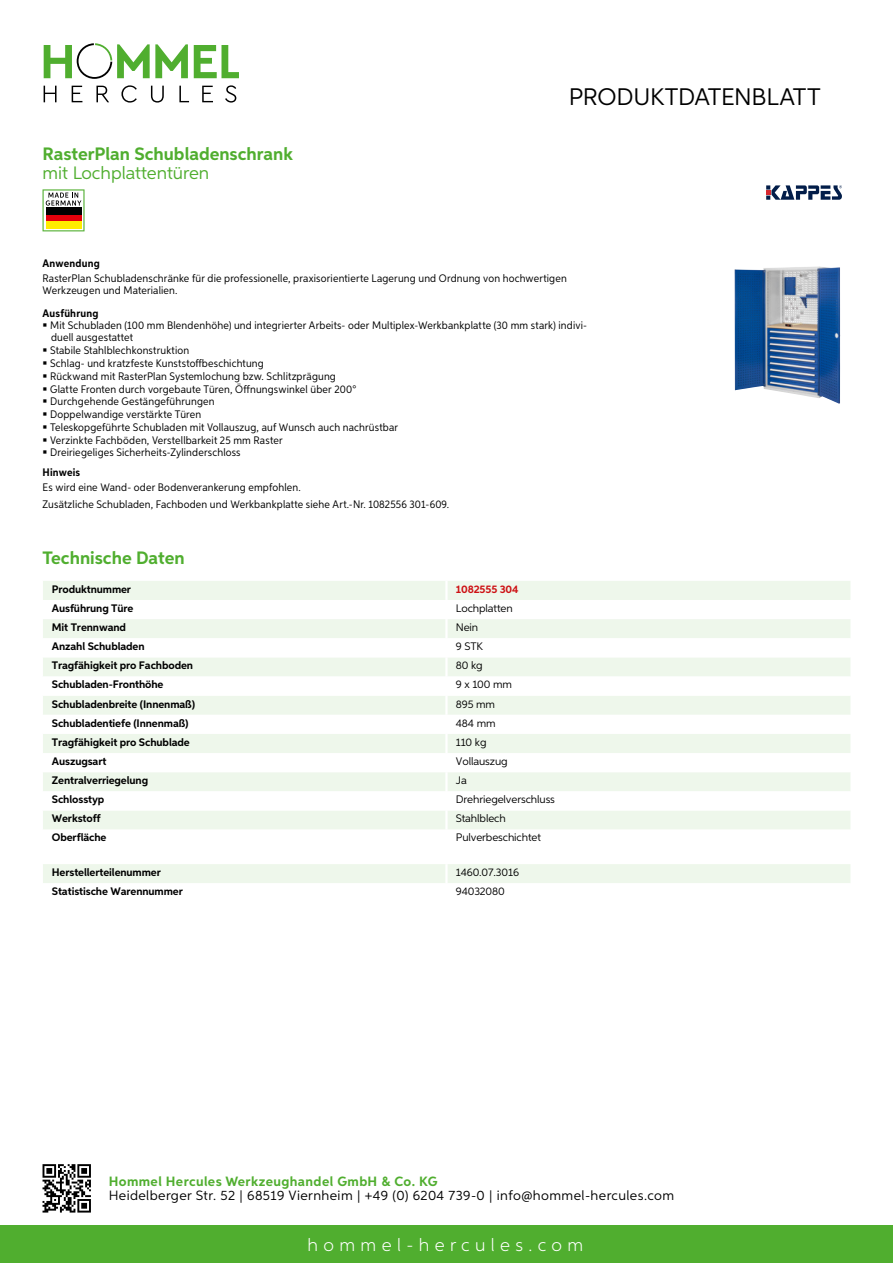
<style>
.page{position:relative;width:893px;height:1263px;background:#fff}
.page>*{position:absolute;margin:0;border:0;box-sizing:border-box;transform-origin:0 0}
.t1{font:24px "Aspira";letter-spacing:-.01em;color:#000}
.t2{font:700 18px "Aspira";color:#50ae2f}
.t3{font:300 18px "Aspira";letter-spacing:.3em;color:#fff}
.t4{font:18px "Aspira";color:#50ae2f}
.t5{font:13.5px "Aspira";letter-spacing:.03em;color:#000}
.t6{font:700 13.5px "Aspira";letter-spacing:.03em;color:#50ae2f}
.t7{font:10.95px/12.8px "Aspira Nar";letter-spacing:.015em;color:#000}
.t8{font:700 10.95px "Aspira";letter-spacing:-.01em;color:#000}
.t9{font:10.95px "Aspira";letter-spacing:-.01em;color:#000}
.t10{font:700 10.95px "Aspira Nar";letter-spacing:.02em;color:#000}
.t11{font:700 10.95px "Aspira";letter-spacing:-.01em;color:#cd1013}
</style>
<div class="page">
<div style="left:0;top:1226px;width:893px;height:37px;background:#50ae2f"></div>
<svg style="left:43px;top:1164px;width:48px;height:48px"></svg>
<svg style="left:194px;top:45px;width:45px;height:33px"></svg>
<svg style="left:44px;top:43px;width:144px;height:36px"></svg>
<svg style="left:44px;top:86px;width:13px;height:16px"></svg>
<svg style="left:72px;top:86px;width:10px;height:16px"></svg>
<svg style="left:96px;top:86px;width:13px;height:16px"></svg>
<svg style="left:121px;top:85px;width:16px;height:18px"></svg>
<svg style="left:151px;top:86px;width:13px;height:17px"></svg>
<svg style="left:179px;top:86px;width:10px;height:16px"></svg>
<svg style="left:202px;top:86px;width:11px;height:16px"></svg>
<svg style="left:225px;top:85px;width:11px;height:18px"></svg>
<div style="left:43px;top:581px;width:807px;height:19px;background:#eef7eb"></div>
<svg style="left:43px;top:619px;width:807px;height:210px;fill:#eef7eb"></svg>
<hr style="left:445px;top:581px;width:3px;height:19px;background:#fff">
<hr style="left:445px;top:619px;width:3px;height:19px;background:#fff">
<hr style="left:445px;top:638px;width:3px;height:19px;background:#fff">
<hr style="left:445px;top:657px;width:3px;height:19px;background:#fff">
<hr style="left:445px;top:676px;width:3px;height:20px;background:#fff">
<hr style="left:445px;top:696px;width:3px;height:19px;background:#fff">
<hr style="left:445px;top:715px;width:3px;height:19px;background:#fff">
<hr style="left:445px;top:734px;width:3px;height:19px;background:#fff">
<hr style="left:445px;top:753px;width:3px;height:19px;background:#fff">
<hr style="left:445px;top:772px;width:3px;height:19px;background:#fff">
<hr style="left:445px;top:791px;width:3px;height:19px;background:#fff">
<hr style="left:445px;top:810px;width:3px;height:20px;background:#fff">
<div style="left:43px;top:864px;width:807px;height:19px;background:#eef7eb"></div>
<svg style="left:43px;top:189px;width:42px;height:42px"></svg>
<div style="left:46px;top:214px;width:35px;height:7px;background:#e3000b"></div>
<div style="left:46px;top:208px;width:35px;height:7px;background:#000"></div>
<div style="left:46px;top:221px;width:35px;height:7px;background:#ffed00"></div>
<img style="left:734px;top:266px;width:106px;height:138px">
<svg style="left:766px;top:185px;width:76px;height:15px"></svg>
<h2 class="t2" style="left:43px;top:142px;width:252px">RasterPlan Schubladenschrank</h2>
<h2 class="t4" style="left:43px;top:162px;width:168px">mit Lochplattentüren</h2>
<h1 class="t1" style="left:569px;top:82px;width:253px">Produktdatenblatt</h1>
<p class="t10" style="left:43px;top:257px;width:59px">Anwendung</p>
<p class="t7" style="left:43px;top:273px;width:526px;line-height:12px">RasterPlan Schubladenschränke für die professionelle, praxisorientierte Lagerung und Ordnung von hochwertigen<br>Werkzeugen und Materialien.</p>
<p class="t10" style="left:43px;top:306px;width:58px">Ausführung</p>
<p class="t7" style="left:50px;top:319px;width:538px">Mit Schubladen (100 mm Blendenhöhe) und integrierter Arbeits- oder Multiplex-Werkbankplatte (30 mm stark) indivi&shy;duell ausgestattet<br>Stabile Stahlblechkonstruktion<br>Schlag- und kratzfeste Kunststoffbeschichtung<br>Rückwand mit RasterPlan Systemlochung bzw. Schlitzprägung<br>Glatte Fronten durch vorgebaute Türen, Öffnungswinkel über 200°<br>Durchgehende Gestängeführungen<br>Doppelwandige verstärkte Türen<br>Teleskopgeführte Schubladen mit Vollauszug, auf Wunsch auch nachrüstbar<br>Verzinkte Fachböden, Verstellbarkeit 25 mm Raster<br>Dreiriegeliges Sicherheits-Zylinderschloss</p>
<p class="t10" style="left:43px;top:465px;width:39px">Hinweis</p>
<p class="t7" style="left:43px;top:478px;width:408px;line-height:17.5px">Es wird eine Wand- oder Bodenverankerung empfohlen.<br>Zusätzliche Schubladen, Fachboden und Werkbankplatte siehe Art.-Nr. 1082556 301-609.</p>
<h2 class="t2" style="left:43px;top:547px;width:144px">Technische Daten</h2>
<p class="t8" style="left:52px;top:582px;width:81px">Produktnummer</p>
<p class="t11" style="left:456px;top:582px;width:64px">1082555 304</p>
<p class="t8" style="left:52px;top:601px;width:83px">Ausführung Türe</p>
<p class="t9" style="left:456px;top:601px;width:58px">Lochplatten</p>
<p class="t8" style="left:52px;top:620px;width:76px">Mit Trennwand</p>
<p class="t9" style="left:456px;top:621px;width:24px">Nein</p>
<p class="t8" style="left:52px;top:640px;width:94px">Anzahl Schubladen</p>
<p class="t9" style="left:456px;top:640px;width:22px">9 STK</p>
<p class="t8" style="left:52px;top:659px;width:143px">Tragfähigkeit pro Fachboden</p>
<p class="t9" style="left:456px;top:659px;width:28px">80 kg</p>
<p class="t8" style="left:52px;top:678px;width:113px">Schubladen-Fronthöhe</p>
<p class="t9" style="left:456px;top:678px;width:58px">9 x 100 mm</p>
<p class="t8" style="left:52px;top:697px;width:145px">Schubladenbreite (Innenmaß)</p>
<p class="t9" style="left:456px;top:697px;width:41px">895 mm</p>
<p class="t8" style="left:52px;top:716px;width:138px">Schubladentiefe (Innenmaß)</p>
<p class="t9" style="left:456px;top:716px;width:41px">484 mm</p>
<p class="t8" style="left:52px;top:735px;width:139px">Tragfähigkeit pro Schublade</p>
<p class="t9" style="left:456px;top:735px;width:32px">110 kg</p>
<p class="t8" style="left:52px;top:754px;width:56px">Auszugsart</p>
<p class="t9" style="left:456px;top:754px;width:53px">Vollauszug</p>
<p class="t8" style="left:52px;top:774px;width:98px">Zentralverriegelung</p>
<p class="t9" style="left:456px;top:774px;width:13px">Ja</p>
<p class="t8" style="left:52px;top:793px;width:54px">Schlosstyp</p>
<p class="t9" style="left:456px;top:793px;width:101px">Drehriegelverschluss</p>
<p class="t8" style="left:52px;top:812px;width:50px">Werkstoff</p>
<p class="t9" style="left:456px;top:812px;width:51px">Stahlblech</p>
<p class="t8" style="left:52px;top:831px;width:56px">Oberfläche</p>
<p class="t9" style="left:456px;top:831px;width:87px">Pulverbeschichtet</p>
<p class="t8" style="left:52px;top:865px;width:111px">Herstellerteilenummer</p>
<p class="t9" style="left:456px;top:866px;width:65px">1460.07.3016</p>
<p class="t8" style="left:52px;top:885px;width:132px">Statistische Warennummer</p>
<p class="t9" style="left:456px;top:885px;width:51px">94032080</p>
<p class="t6" style="left:109px;top:1172px;width:330px">Hommel Hercules Werkzeughandel GmbH &amp; Co. KG</p>
<p class="t5" style="left:109px;top:1187px;width:567px">Heidelberger Str. 52 | 68519 Viernheim | +49 (0) 6204 739-0 | info@hommel-hercules.com</p>
<h2 class="t3" style="left:307px;top:1234px;width:277px">hommel-hercules.com</h2>
</div>
